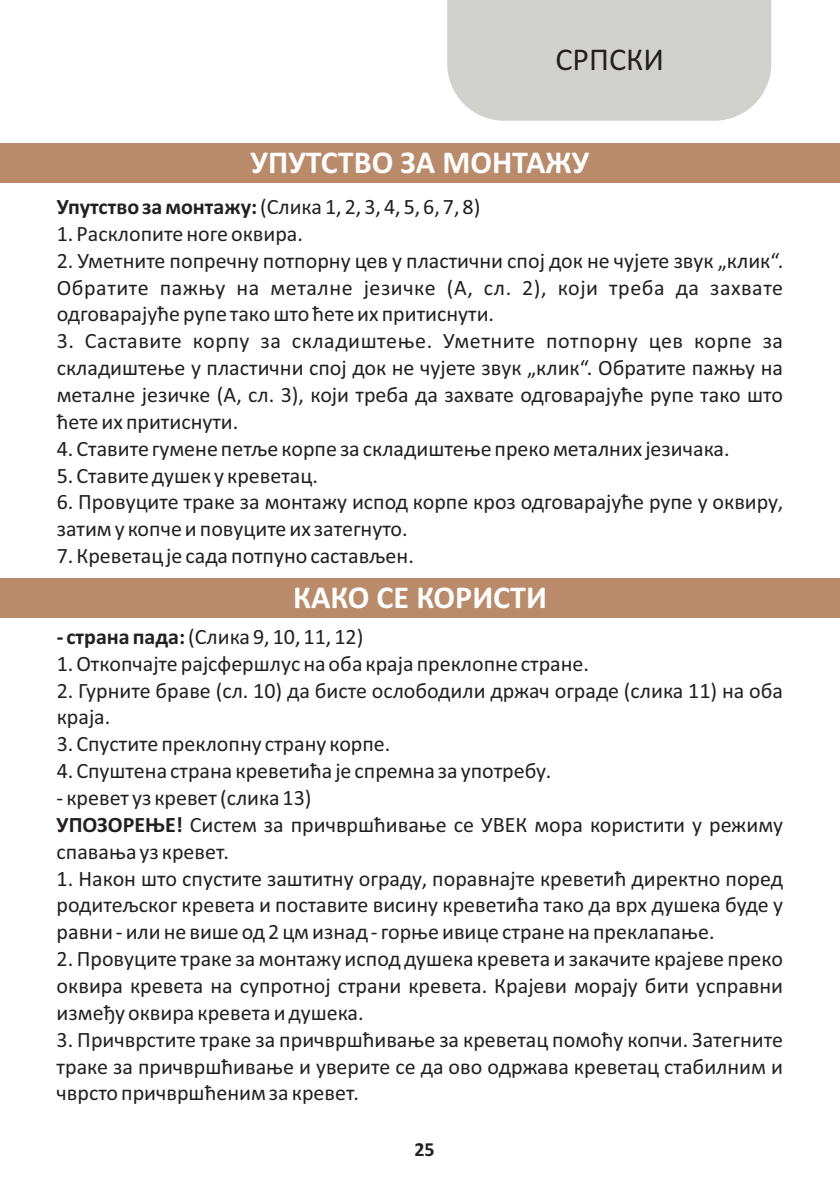
<style>
.page{position:relative;width:840px;height:1191px;background:#fff}
.page>*{position:absolute;margin:0;border:0;box-sizing:border-box;transform-origin:0 0}
.t1{font:700 32px "Calibri";color:#fff}
.t2{font:32px "Calibri";color:#231f20}
.t3{font:22px/26.8px "Calibri";color:#231f20;text-align:justify}
.t4{font:700 20px "Calibri";color:#231f20}
.s1{font-weight:700}
</style>
<div class="page">
<div style="left:447px;top:0;width:323px;height:121px;background:#d1d1ce"></div>
<div style="left:0;top:143px;width:839px;height:40px;background:#ba8b6a"></div>
<div style="left:0;top:578px;width:839px;height:40px;background:#ba8b6a"></div>
<h1 class="t2" style="left:555px;top:46px;width:110px">СРПСКИ</h1>
<h1 class="t1" style="left:250px;top:149px;width:340px">УПУТСТВО ЗА МОНТАЖУ</h1>
<p class="t3" style="left:57px;top:195px;width:425px"><span class="s1">Упутство за монтажу:</span> (Слика 1, 2, 3, 4, 5, 6, 7, 8)</p>
<p class="t3" style="left:57px;top:222px;width:248px">1. Расклопите ноге оквира.</p>
<p class="t3" style="left:57px;top:249px;width:727px">2. Уметните попречну потпорну цев у пластични спој док не чујете звук „клик“.<br>Обратите пажњу на металне језичке (А, сл. 2), који треба да захвате одговарајуће рупе тако што ћете их притиснути.</p>
<p class="t3" style="left:57px;top:329px;width:727px">3. Саставите корпу за складиштење. Уметните потпорну цев корпе за складиштење у пластични спој док не чујете звук „клик“. Обратите пажњу на металне језичке (А, сл. 3), који треба да захвате одговарајуће рупе тако што ћете их притиснути.</p>
<p class="t3" style="left:57px;top:437px;width:674px">4. Ставите гумене петље корпе за складиштење преко металних језичака.</p>
<p class="t3" style="left:57px;top:464px;width:263px">5. Ставите душек у креветац.</p>
<p class="t3" style="left:57px;top:490px;width:727px">6. Провуците траке за монтажу испод корпе кроз одговарајуће рупе у оквиру, затим у копче и повуците их затегнуто.</p>
<p class="t3" style="left:57px;top:544px;width:358px">7. Креветац је сада потпуно састављен.</p>
<h1 class="t1" style="left:293px;top:584px;width:255px">КАКО СЕ КОРИСТИ</h1>
<p class="t3" style="left:57px;top:625px;width:308px"><span class="s1">- страна пада:</span> (Слика 9, 10, 11, 12)</p>
<p class="t3" style="left:57px;top:652px;width:533px">1. Откопчајте рајсфершлус на оба краја преклопне стране.</p>
<p class="t3" style="left:57px;top:678px;width:727px">2. Гурните браве (сл. 10) да бисте ослободили држач ограде (слика 11) на оба краја.</p>
<p class="t3" style="left:57px;top:732px;width:335px">3. Спустите преклопну страну корпе.</p>
<p class="t3" style="left:57px;top:759px;width:496px">4. Спуштена страна креветића је спремна за употребу.</p>
<p class="t3" style="left:57px;top:786px;width:727px;text-align:left">- кревет уз кревет (слика 13)<br><span class="s1">УПОЗОРЕЊЕ!</span> Систем за причвршћивање се УВЕК мора користити у режиму спавања уз кревет.</p>
<p class="t3" style="left:57px;top:866px;width:727px">1. Након што спустите заштитну ограду, поравнајте креветић директно поред родитељског кревета и поставите висину креветића тако да врх душека буде у равни - или не више од 2 цм изнад - горње ивице стране на преклапање.</p>
<p class="t3" style="left:57px;top:947px;width:727px">2. Провуците траке за монтажу испод душека кревета и закачите крајеве преко оквира кревета на супротној страни кревета. Крајеви морају бити усправни између оквира кревета и душека.</p>
<p class="t3" style="left:57px;top:1027px;width:727px">3. Причврстите траке за причвршћивање за креветац помоћу копчи. Затегните траке за причвршћивање и уверите се да ово одржава креветац стабилним и чврсто причвршћеним за кревет.</p>
<p class="t4" style="left:414px;top:1140px;width:22px">25</p>
</div>
